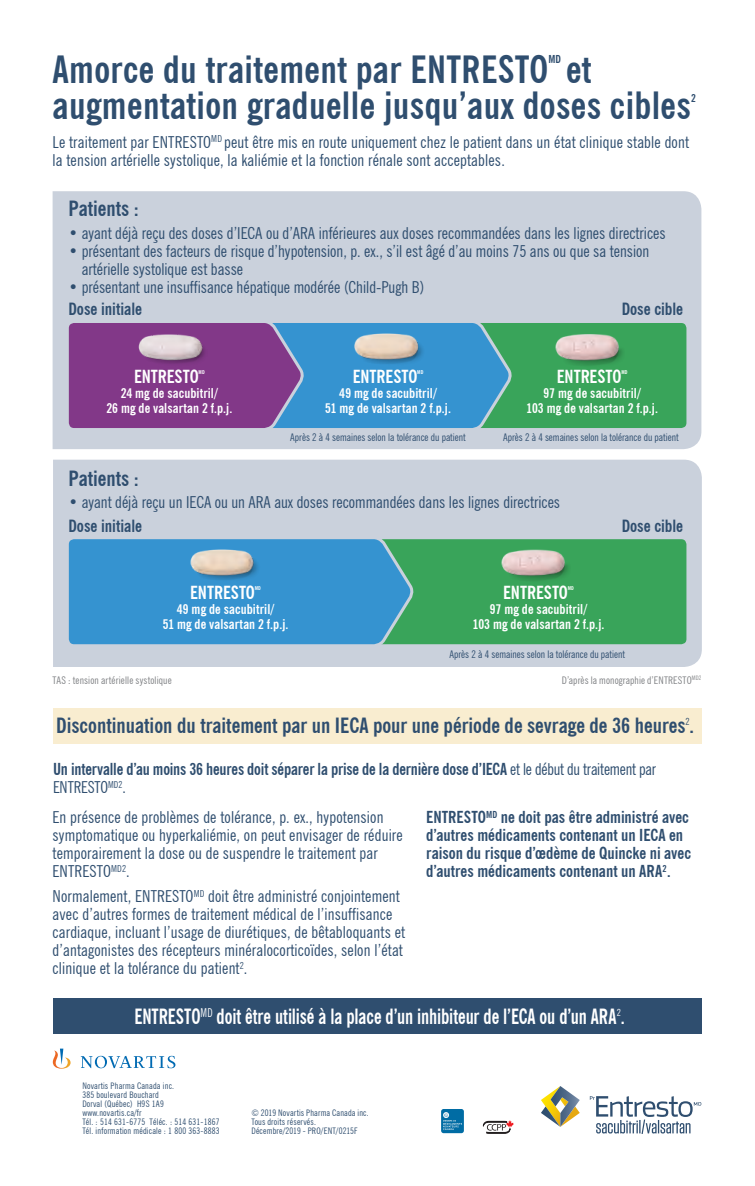
<style>
.page{position:relative;width:755px;height:1186px;background:#fff}
.page>*{position:absolute;margin:0;border:0;box-sizing:border-box;transform-origin:0 0}
.t1{font:700 condensed 37.5px/36px "News Gothic BT";letter-spacing:.01em;color:#2f4e6f}
.ISI_Bullets{font:700 condensed 21px "News Gothic BT";color:#2f4e6f}
.ISI_Bullets-2{font:700 condensed 21px "News Gothic BT";letter-spacing:-.005em;color:#fff;scale:.88 1}
.ISI_Bullets-3{font:700 condensed 18px "News Gothic BT";letter-spacing:-.005em;color:#fff}
.ISI_Bullets-4{font:700 condensed 16.8px "News Gothic BT";color:#2f4e6f}
.ISI_Bullets-5{font:condensed 16.5px/18px "News Gothic BT";letter-spacing:.01em;color:#2f4e6f}
.ISI_Bullets-6{font:700 condensed 16.5px/18px "News Gothic BT";letter-spacing:-.005em;color:#2f4e6f}
.ISI_Bullets-7{font:700 condensed 13.5px/15px "News Gothic BT";letter-spacing:.01em;color:#fff;text-align:center}
.t2{font:700 condensed 10.95px "News Gothic BT";color:#2f4e6f}
.ISI_Bullets-8{font:condensed 10.5px "News Gothic BT";color:#2f4e6f}
.ISI_Bullets-9{font:condensed 10.5px "News Gothic BT";letter-spacing:.015em;color:#808285}
.t3{font:condensed 9px/9px "News Gothic BT";letter-spacing:.02em;color:#2f4e6f}
.ISI_Bullets-10{font:700 condensed 5.25px "News Gothic BT";letter-spacing:.02em;color:#fff}
.s1{font-weight:400}
</style>
<div class="page">
<div style="left:53px;top:459px;width:648px;height:208px;background:#cad1dc"></div>
<div style="left:53px;top:191px;width:648px;height:258px;background:#cad1dc"></div>
<div style="left:465px;top:321px;width:222px;height:108px;background:#39a45a;border-radius:7px"></div>
<div style="left:463px;top:320px;width:226px;height:111px;border:3px solid #cad1dc;border-radius:7px"></div>
<div style="left:368px;top:537px;width:319px;height:108px;background:#39a45a;border-radius:7px"></div>
<div style="left:366px;top:536px;width:323px;height:111px;border:3px solid #cad1dc;border-radius:7px"></div>
<svg style="left:64px;top:534px;width:350px;height:114px"></svg>
<img style="left:497px;top:537px;width:73px;height:44px">
<img style="left:550px;top:322px;width:74px;height:44px">
<img style="left:184px;top:539px;width:83px;height:51px">
<svg style="left:64px;top:317px;width:448px;height:115px"></svg>
<img style="left:132px;top:321px;width:75px;height:49px">
<div style="left:53px;top:709px;width:648px;height:35px;background:#f9edd0"></div>
<div style="left:53px;top:998px;width:648px;height:35px;background:#2f4e6f"></div>
<svg style="left:483px;top:1120px;width:30px;height:13px"></svg>
<div style="left:441px;top:1109px;width:22px;height:24px;background:#006ca4;border-radius:3px"></div>
<svg style="left:443px;top:1112px;width:18px;height:18px"></svg>
<svg style="left:53px;top:1048px;width:122px;height:20px"></svg>
<svg style="left:541px;top:1086px;width:38px;height:40px"></svg>
<svg style="left:589px;top:1096px;width:111px;height:38px"></svg>
<p class="t1" style="left:53px;top:51px;width:497px">Amorce du traitement par ENTRESTO</p>
<p class="t2" style="left:548px;top:52px;width:14px">MD</p>
<p class="t1" style="left:53px;top:51px;width:639px;text-indent:513px">et augmentation graduelle jusqu’aux doses cibles</p>
<p class="t2" style="left:690px;top:91px;width:6px">2</p>
<p class="ISI_Bullets-5" style="left:53px;top:133px;width:637px">Le traitement par ENTRESTO<sup>MD</sup> peut être mis en route uniquement chez le patient dans un état clinique stable dont la tension artérielle systolique, la kaliémie et la fonction rénale sont acceptables.</p>
<p class="ISI_Bullets" style="left:68px;top:196px;width:72px">Patients :</p>
<p class="ISI_Bullets-5" style="left:68px;top:224px;width:598px">• ayant déjà reçu des doses d’IECA ou d’ARA inférieures aux doses recommandées dans les lignes directrices</p>
<p class="ISI_Bullets-5" style="left:82px;top:242px;width:568px;text-indent:-13px">• présentant des facteurs de risque d’hypotension, p. ex., s’il est âgé d’au moins 75 ans ou que sa tension artérielle systolique est basse</p>
<p class="ISI_Bullets-5" style="left:68px;top:278px;width:357px">• présentant une insuffisance hépatique modérée (Child-Pugh B)</p>
<p class="ISI_Bullets-4" style="left:68px;top:299px;width:75px">Dose initiale</p>
<p class="ISI_Bullets-3" style="left:134px;top:365px;width:66px">ENTRESTO</p>
<p class="ISI_Bullets-10" style="left:198px;top:369px;width:8px">MD</p>
<p class="ISI_Bullets-7" style="left:106px;top:385px;width:127px">24 mg de sacubitril/<br>26 mg de valsartan 2 f.p.j.</p>
<p class="ISI_Bullets-3" style="left:352px;top:365px;width:66px">ENTRESTO</p>
<p class="ISI_Bullets-10" style="left:417px;top:369px;width:8px">MD</p>
<p class="ISI_Bullets-7" style="left:325px;top:385px;width:127px">49 mg de sacubitril/<br>51 mg de valsartan 2 f.p.j.</p>
<p class="ISI_Bullets-4" style="left:621px;top:299px;width:63px">Dose cible</p>
<p class="ISI_Bullets-3" style="left:556px;top:365px;width:66px">ENTRESTO</p>
<p class="ISI_Bullets-10" style="left:621px;top:369px;width:8px">MD</p>
<p class="ISI_Bullets-7" style="left:526px;top:385px;width:133px">97 mg de sacubitril/<br>103 mg de valsartan 2 f.p.j.</p>
<p class="ISI_Bullets-8" style="left:290px;top:430px;width:177px">Après 2 à 4 semaines selon la tolérance du patient</p>
<p class="ISI_Bullets-8" style="left:503px;top:430px;width:177px">Après 2 à 4 semaines selon la tolérance du patient</p>
<p class="ISI_Bullets" style="left:68px;top:465px;width:72px">Patients :</p>
<p class="ISI_Bullets-5" style="left:68px;top:493px;width:493px">• ayant déjà reçu un IECA ou un ARA aux doses recommandées dans les lignes directrices</p>
<p class="ISI_Bullets-4" style="left:68px;top:516px;width:75px">Dose initiale</p>
<p class="ISI_Bullets-4" style="left:621px;top:516px;width:63px">Dose cible</p>
<p class="ISI_Bullets-3" style="left:190px;top:581px;width:66px">ENTRESTO</p>
<p class="ISI_Bullets-10" style="left:254px;top:585px;width:8px">MD</p>
<p class="ISI_Bullets-7" style="left:162px;top:601px;width:127px">49 mg de sacubitril/<br>51 mg de valsartan 2 f.p.j.</p>
<p class="ISI_Bullets-3" style="left:503px;top:581px;width:66px">ENTRESTO</p>
<p class="ISI_Bullets-10" style="left:567px;top:585px;width:8px">MD</p>
<p class="ISI_Bullets-7" style="left:472px;top:601px;width:133px">97 mg de sacubitril/<br>103 mg de valsartan 2 f.p.j.</p>
<p class="ISI_Bullets-8" style="left:449px;top:648px;width:177px">Après 2 à 4 semaines selon la tolérance du patient</p>
<p class="ISI_Bullets-9" style="left:53px;top:673px;width:121px">TAS : tension artérielle systolique</p>
<p class="ISI_Bullets-9" style="left:561px;top:673px;width:141px">D’après la monographie d’ENTRESTO<sup>MD2</sup></p>
<p class="ISI_Bullets" style="left:56px;top:712px;width:639px">Discontinuation du traitement par un IECA pour une période de sevrage de 36 heures<sup>2</sup>.</p>
<p class="ISI_Bullets-6" style="left:53px;top:760px;width:604px">Un intervalle d’au moins 36 heures doit séparer la prise de la dernière dose d’IECA <span class="s1">et le début du traitement par<br>ENTRESTO</span><sup>MD2</sup><span class="s1">.</span></p>
<p class="ISI_Bullets-5" style="left:53px;top:808px;width:351px">En présence de problèmes de tolérance, p. ex., hypotension symptomatique ou hyperkaliémie, on peut envisager de réduire temporairement la dose ou de suspendre le traitement par ENTRESTO<sup>MD2</sup>.</p>
<p class="ISI_Bullets-5" style="left:53px;top:887px;width:354px">Normalement, ENTRESTO<sup>MD</sup> doit être administré conjointement avec d’autres formes de traitement médical de l’insuffisance cardiaque, incluant l’usage de diurétiques, de bêtabloquants et d’antagonistes des récepteurs minéralocorticoïdes, selon l’état clinique et la tolérance du patient<sup>2</sup>.</p>
<p class="ISI_Bullets-6" style="left:426px;top:808px;width:266px">ENTRESTO<sup>MD</sup> ne doit pas être administré avec d’autres médicaments contenant un IECA en raison du risque d’œdème de Quincke ni avec d’autres médicaments contenant un ARA<sup>2</sup>.</p>
<p class="ISI_Bullets-2" style="left:134px;top:1003px;width:558px">ENTRESTO<sup>MD</sup> doit être utilisé à la place d’un inhibiteur de l’ECA ou d’un ARA<sup>2</sup>.</p>
<p class="t3" style="left:82px;top:1081px;width:93px">Novartis Pharma Canada inc.</p>
<p class="t3" style="left:82px;top:1090px;width:78px">385 boulevard Bouchard</p>
<p class="t3" style="left:82px;top:1099px;width:83px">Dorval (Québec) H9S 1A9</p>
<p class="t3" style="left:82px;top:1108px;width:61px">www.novartis.ca/fr</p>
<p class="t3" style="left:82px;top:1117px;width:139px">Tél. : 514 631-6775 Téléc. : 514 631-1867</p>
<p class="t3" style="left:82px;top:1126px;width:139px">Tél. information médicale : 1 800 363-8883</p>
<p class="t3" style="left:251px;top:1108px;width:119px">© 2019 Novartis Pharma Canada inc.<br>Tous droits réservés.<br>Décembre/2019 - PRO/ENT/0215F</p>
</div>
